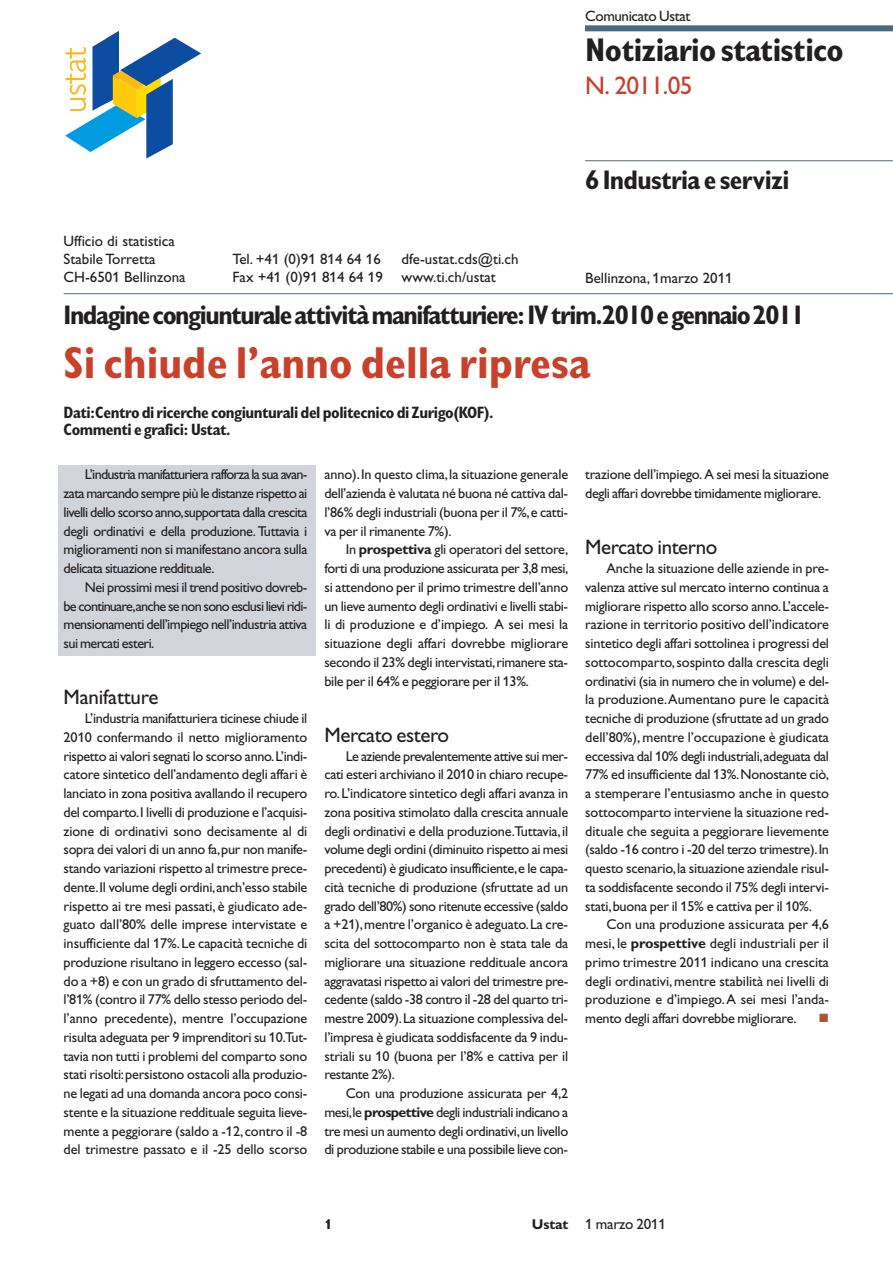
<style>
.page{position:relative;width:893px;height:1263px;background:#fff}
.page>*{position:absolute;margin:0;border:0;box-sizing:border-box;transform-origin:0 0}
.t1{font:700 condensed 45px "Gill Sans";color:#c9402b}
.t2{font:700 condensed 33px "Gill Sans";letter-spacing:-.02em;color:#231f20}
.t3{font:700 condensed 27px "Gill Sans";letter-spacing:-.05em;color:#231f20}
.t4{font:700 condensed 27px "Gill Sans";letter-spacing:-.025em;color:#231f20}
.t5{font:25.5px "Gill Sans";letter-spacing:-.025em;color:#c9402b}
.t6{font:21px "Gill Alt One";letter-spacing:-.02em;color:#231f20}
.t7{font:700 condensed 16.5px/16.5px "Gill Sans";letter-spacing:-.025em;color:#231f20}
.t8{font:15px/18px "Gill Alt One";color:#231f20}
.t9{font:15px "Gill Alt One";letter-spacing:-.025em;color:#231f20}
.t10{font:14.25px/18.8px "Gill Alt One";letter-spacing:-.02em;color:#231f20;text-align:justify}
.t11{font:700 14.25px "Gill Alt One";color:#231f20}
.s1{font-weight:700}
.s2{font-weight:700;font-size:14.25px}
</style>
<div class="page">
<div style="left:58px;top:465px;width:257px;height:191px;background:#d2d4dc"></div>
<div style="left:585px;top:25px;width:307px;height:6px;background:#4b6a83"></div>
<svg style="left:65px;top:31px;width:136px;height:128px"></svg>
<hr style="left:585px;top:160px;width:307px;height:1px;background:#4b6a83">
<hr style="left:64px;top:293px;width:828px;height:1px;background:#4b6a83">
<p class="t9" style="left:585px;top:11px;width:107px">Comunicato Ustat</p>
<h2 class="t2" style="left:585px;top:38px;width:260px">Notiziario statistico</h2>
<h3 class="t5" style="left:585px;top:77px;width:109px">N. 2011.05</h3>
<p class="t8" style="left:64px;top:234px;width:123px">Ufficio di statistica<br>Stabile Torretta<br>CH-6501 Bellinzona</p>
<p class="t8" style="left:233px;top:252px;width:152px">Tel. +41 (0)91 814 64 16<br>Fax +41 (0)91 814 64 19</p>
<p class="t8" style="left:402px;top:252px;width:118px">dfe-ustat.cds@ti.ch www.ti.ch/ustat</p>
<h3 class="t4" style="left:585px;top:170px;width:206px">6 Industria e servizi</h3>
<p class="t8" style="left:585px;top:271px;width:149px">Bellinzona, 1marzo 2011</p>
<h3 class="t3" style="left:64px;top:305px;width:743px">Indagine congiunturale attività manifatturiere: IV trim.2010 e gennaio 2011</h3>
<h1 class="t1" style="left:64px;top:347px;width:528px">Si chiude l’anno della ripresa</h1>
<p class="t7" style="left:64px;top:406px;width:432px">Dati:Centro di ricerche congiunturali del politecnico di Zurigo(KOF).<br>Commenti e grafici: Ustat.</p>
<p class="t10" style="left:64px;top:467px;width:245px;text-indent:21px">L’industria manifatturiera rafforza la sua avan&shy;zata marcando sempre più le distanze rispetto ai livelli dello scorso anno,supportata dalla crescita degli ordinativi e della produzione. Tuttavia i miglioramenti non si manifestano ancora sulla delicata situazione reddituale.</p>
<p class="t10" style="left:64px;top:579px;width:245px;text-indent:21px">Nei prossimi mesi il trend positivo dovreb&shy;be continuare,anche se non sono esclusi lievi ridi&shy;mensionamenti dell’impiego nell’industria attiva sui mercati esteri.</p>
<h3 class="t6" style="left:64px;top:690px;width:97px">Manifatture</h3>
<p class="t10" style="left:64px;top:710px;width:245px;text-indent:21px">L’industria manifatturiera ticinese chiude il 2010 confermando il netto miglioramento rispetto ai valori segnati lo scorso anno. L’indi&shy;catore sintetico dell’andamento degli affari è lanciato in zona positiva avallando il recupero del comparto. I livelli di produzione e l’acquisi&shy;zione di ordinativi sono decisamente al di sopra dei valori di un anno fa, pur non manife&shy;stando variazioni rispetto al trimestre prece&shy;dente. Il volume degli ordini, anch’esso stabile rispetto ai tre mesi passati, è giudicato ade&shy;guato dall’80% delle imprese intervistate e insufficiente dal 17%. Le capacità tecniche di produzione risultano in leggero eccesso (sal&shy;do a +8) e con un grado di sfruttamento del&shy;l’81% (contro il 77% dello stesso periodo del&shy;l’anno precedente), mentre l’occupazione risulta adeguata per 9 imprenditori su 10.Tut&shy;tavia non tutti i problemi del comparto sono stati risolti: persistono ostacoli alla produzio&shy;ne legati ad una domanda ancora poco consi&shy;stente e la situazione reddituale seguita lieve&shy;mente a peggiorare (saldo a -12, contro il -8 del trimestre passato e il -25 dello scorso</p>
<p class="t10" style="left:324px;top:467px;width:245px">anno). In questo clima, la situazione generale dell’azienda è valutata né buona né cattiva dal&shy;l’86% degli industriali (buona per il 7%, e catti&shy;va per il rimanente 7%).</p>
<p class="t10" style="left:324px;top:542px;width:245px;text-indent:21px">In <span class="s1">prospettiva</span> gli operatori del settore, forti di una produzione assicurata per 3,8 mesi, si attendono per il primo trimestre dell’anno un lieve aumento degli ordinativi e livelli stabi&shy;li di produzione e d’impiego. A sei mesi la situazione degli affari dovrebbe migliorare secondo il 23% degli intervistati, rimanere sta&shy;bile per il 64% e peggiorare per il 13%.</p>
<h3 class="t6" style="left:324px;top:728px;width:126px">Mercato estero</h3>
<p class="t10" style="left:324px;top:748px;width:245px;text-indent:21px">Le aziende prevalentemente attive sui mer&shy;cati esteri archiviano il 2010 in chiaro recupe&shy;ro. L’indicatore sintetico degli affari avanza in zona positiva stimolato dalla crescita annuale degli ordinativi e della produzione.Tuttavia, il volume degli ordini (diminuito rispetto ai mesi precedenti) è giudicato insufficiente, e le capa&shy;cità tecniche di produzione (sfruttate ad un grado dell’80%) sono ritenute eccessive (saldo a +21), mentre l’organico è adeguato. La cre&shy;scita del sottocomparto non è stata tale da migliorare una situazione reddituale ancora aggravatasi rispetto ai valori del trimestre pre&shy;cedente (saldo -38 contro il -28 del quarto tri&shy;mestre 2009). La situazione complessiva del&shy;l’impresa è giudicata soddisfacente da 9 indu&shy;striali su 10 (buona per l’8% e cattiva per il restante 2%).</p>
<p class="t10" style="left:324px;top:1085px;width:245px;text-indent:21px">Con una produzione assicurata per 4,2 mesi,le <span class="s1">prospettive</span> degli industriali indicano a tre mesi un aumento degli ordinativi, un livello di produzione stabile e una possibile lieve con-</p>
<p class="t10" style="left:585px;top:467px;width:245px">trazione dell’impiego. A sei mesi la situazione degli affari dovrebbe timidamente migliorare.</p>
<h3 class="t6" style="left:585px;top:540px;width:134px">Mercato interno</h3>
<p class="t10" style="left:585px;top:560px;width:245px;text-indent:21px">Anche la situazione delle aziende in pre&shy;valenza attive sul mercato interno continua a migliorare rispetto allo scorso anno. L’accele&shy;razione in territorio positivo dell’indicatore sintetico degli affari sottolinea i progressi del sottocomparto, sospinto dalla crescita degli ordinativi (sia in numero che in volume) e del&shy;la produzione. Aumentano pure le capacità tecniche di produzione (sfruttate ad un grado dell’80%), mentre l’occupazione è giudicata eccessiva dal 10% degli industriali, adeguata dal 77% ed insufficiente dal 13%. Nonostante ciò, a stemperare l’entusiasmo anche in questo sottocomparto interviene la situazione red&shy;dituale che seguita a peggiorare lievemente (saldo -16 contro i -20 del terzo trimestre). In questo scenario, la situazione aziendale risul&shy;ta soddisfacente secondo il 75% degli intervi&shy;stati, buona per il 15% e cattiva per il 10%.</p>
<p class="t10" style="left:585px;top:917px;width:245px;text-indent:21px">Con una produzione assicurata per 4,6 mesi, le <span class="s1">prospettive</span> degli industriali per il primo trimestre 2011 indicano una crescita degli ordinativi, mentre stabilità nei livelli di produzione e d’impiego. A sei mesi l’anda&shy;mento degli affari dovrebbe migliorare.</p>
<p class="t11" style="left:324px;top:1220px;width:9px">1</p>
<p class="t8" style="left:532px;top:1217px;width:136px"><span class="s2">Ustat</span> 1 marzo 2011</p>
</div>
